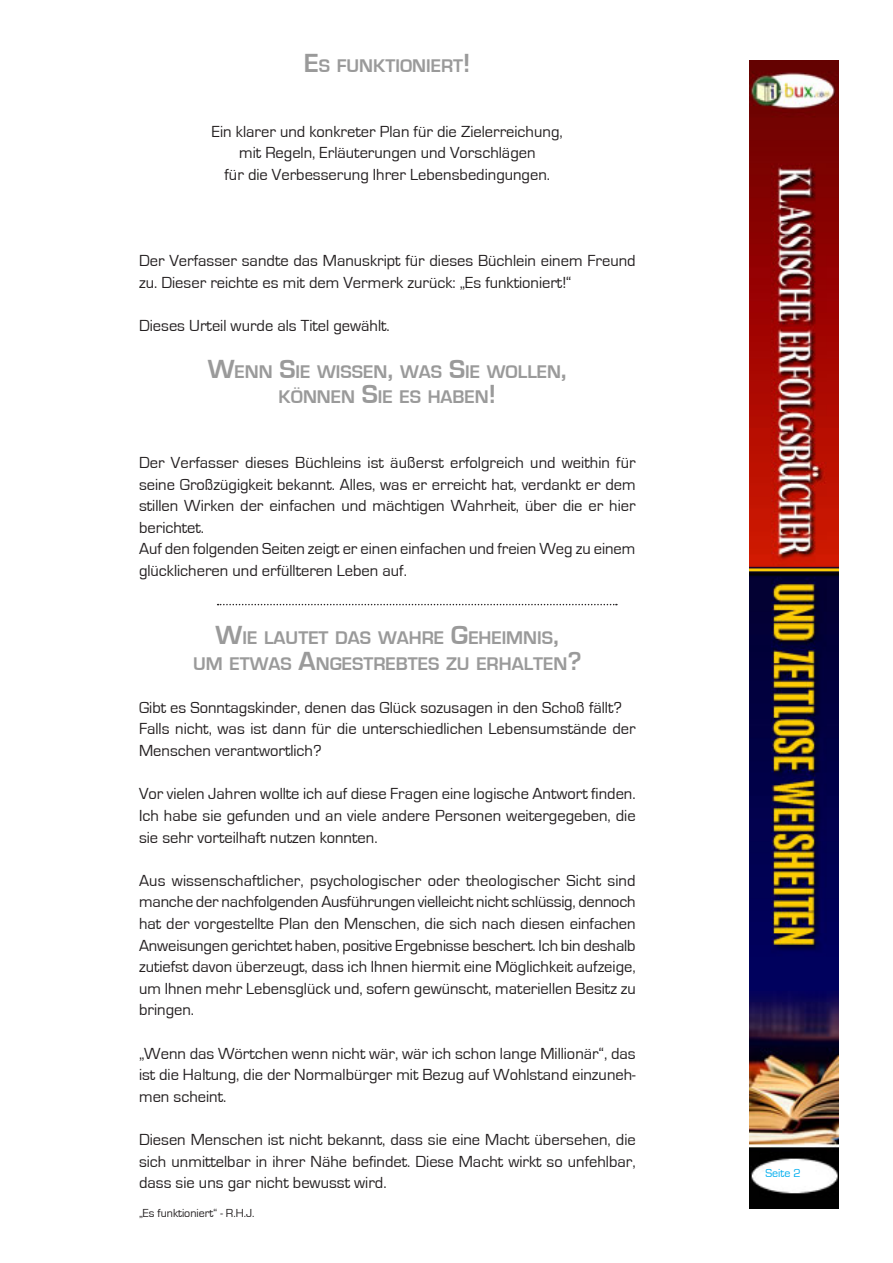
<style>
.page{position:relative;width:893px;height:1263px;background:#fff}
.page>*{position:absolute;margin:0;border:0;box-sizing:border-box;transform-origin:0 0}
.t1{font:700 18.9px/25.2px "Eurostile";color:#9a9a9a;text-align:center}
.t2{font:16.5px/21.6px "Eurostile";color:#231f20;text-align:justify}
.t3{font:12px "Eurostile";color:#231f20}
.t4{font:12px "Eurostile";color:#00aeef}
.s1{font-size:27px}
</style>
<div class="page">
<img style="left:750px;top:61px;width:89px;height:1148px">
<svg style="left:218px;top:604px;width:399px;height:1px"></svg>
<p class="t1" style="left:304px;top:53px;width:168px"><span class="s1">E</span>S FUNKTIONIERT<span class="s1">!</span></p>
<p class="t2" style="left:212px;top:121px;width:352px;text-align:center">Ein klarer und konkreter Plan für die Zielerreichung, mit Regeln, Erläuterungen und Vorschlägen<br>für die Verbesserung Ihrer Lebensbedingungen.</p>
<p class="t2" style="left:139px;top:251px;width:498px">Der Verfasser sandte das Manuskript für dieses Büchlein einem Freund zu. Dieser reichte es mit dem Vermerk zurück: „Es funktioniert!“</p>
<p class="t2" style="left:139px;top:315px;width:252px">Dieses Urteil wurde als Titel gewählt.</p>
<p class="t1" style="left:208px;top:359px;width:361px"><span class="s1">W</span>ENN <span class="s1">S</span>IE WISSEN<span class="s1">,</span> WAS <span class="s1">S</span>IE WOLLEN<span class="s1">,<br></span>KÖNNEN <span class="s1">S</span>IE ES HABEN<span class="s1">!</span></p>
<p class="t2" style="left:139px;top:452px;width:498px;text-align:left">Der Verfasser dieses Büchleins ist äußerst erfolgreich und weithin für seine Großzügigkeit bekannt. Alles, was er erreicht hat, verdankt er dem stillen Wirken der einfachen und mächtigen Wahrheit, über die er hier berichtet.<br>Auf den folgenden Seiten zeigt er einen einfachen und freien Weg zu einem glücklicheren und erfüllteren Leben auf.</p>
<p class="t1" style="left:193px;top:626px;width:390px"><span class="s1">W</span>IE LAUTET DAS WAHRE <span class="s1">G</span>EHEIMNIS<span class="s1">,<br></span>UM ETWAS <span class="s1">A</span>NGESTREBTES ZU ERHALTEN<span class="s1">?</span></p>
<p class="t2" style="left:139px;top:697px;width:498px;text-align:left">Gibt es Sonntagskinder, denen das Glück sozusagen in den Schoß fällt?<br>Falls nicht, was ist dann für die unterschiedlichen Lebensumstände der<br>Menschen verantwortlich?</p>
<p class="t2" style="left:139px;top:783px;width:498px">Vor vielen Jahren wollte ich auf diese Fragen eine logische Antwort finden.<br>Ich habe sie gefunden und an viele andere Personen weitergegeben, die sie sehr vorteilhaft nutzen konnten.</p>
<p class="t2" style="left:139px;top:870px;width:498px">Aus wissenschaftlicher, psychologischer oder theologischer Sicht sind manche der nachfolgenden Ausführungen vielleicht nicht schlüssig, dennoch hat der vorgestellte Plan den Menschen, die sich nach diesen einfachen Anweisungen gerichtet haben, positive Ergebnisse beschert. Ich bin deshalb zutiefst davon überzeugt, dass ich Ihnen hiermit eine Möglichkeit aufzeige, um Ihnen mehr Lebensglück und, sofern gewünscht, materiellen Besitz zu bringen.</p>
<p class="t2" style="left:139px;top:1043px;width:498px">„Wenn das Wörtchen wenn nicht wär, wär ich schon lange Millionär“, das ist die Haltung, die der Normalbürger mit Bezug auf Wohlstand einzuneh&shy;men scheint.</p>
<p class="t2" style="left:139px;top:1129px;width:498px">Diesen Menschen ist nicht bekannt, dass sie eine Macht übersehen, die sich unmittelbar in ihrer Nähe befindet. Diese Macht wirkt so unfehlbar, dass sie uns gar nicht bewusst wird.</p>
<p class="t3" style="left:139px;top:1206px;width:117px">„Es funktioniert“ - R.H.J.</p>
<p class="t4" style="left:765px;top:1167px;width:26px">Seite</p>
</div>
